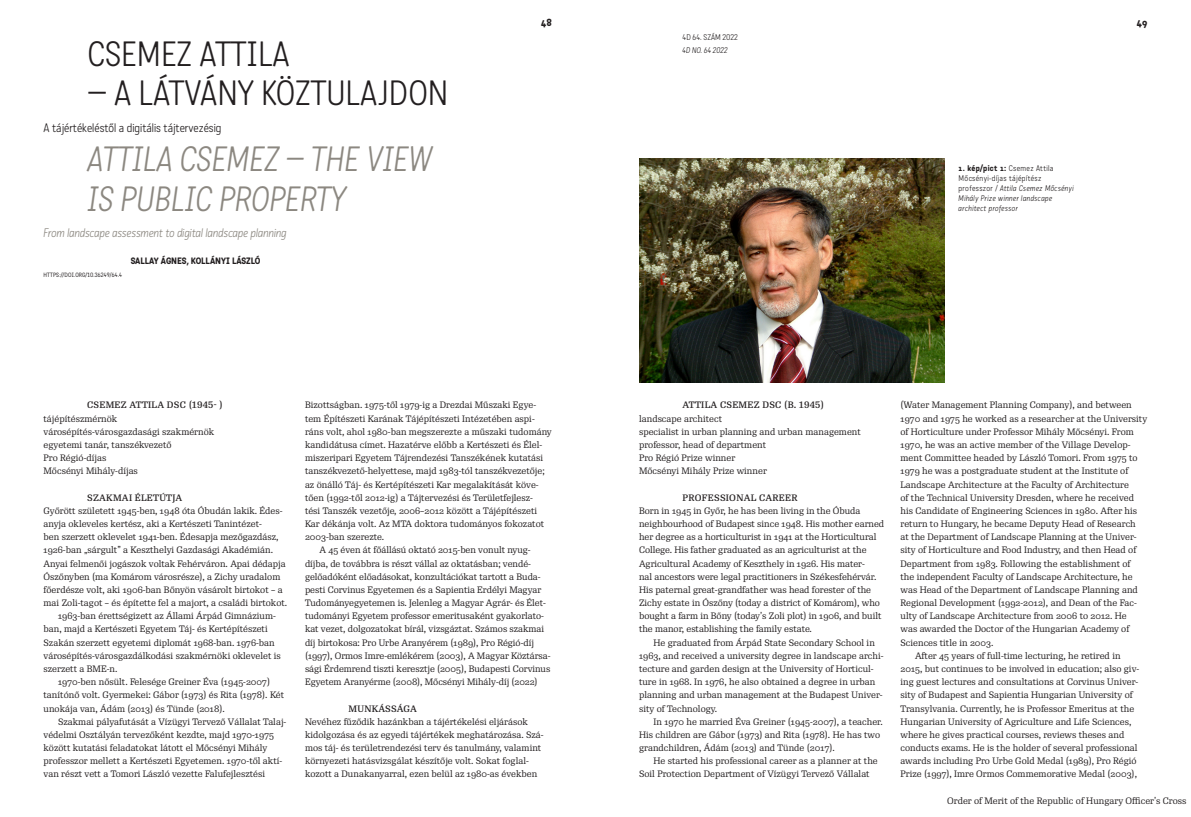
<style>
.page{position:relative;width:1191px;height:817px;background:#fff}
.page>*{position:absolute;margin:0;border:0;box-sizing:border-box;transform-origin:0 0}
.t1{font:italic 300 34px/39.5px "Katarine Std";color:#8c8881}
.t2{font:300 34px "Katarine Std";color:#231f20}
.Title_sub{font:italic 300 12px "Katarine Std";color:#8c8881}
.Title_sub-2{font:300 12px "Katarine Std";color:#231f20}
.Title_HU_24{font:500 10px "Katarine Std";color:#231f20}
.First_Paragraph_EN{font:9px/13.2px "Re Public Std";color:#231f20}
.First_Paragraph{font:9px/13.2px "Re Public Std";color:#231f20}
.In_Text_TITLE{font:500 9px "Re Public Std";letter-spacing:.03em;color:#231f20}
.Byline{font:500 9px "Katarine Std";color:#231f20}
.t3{font:italic 300 8px/9.9px "Katarine Std";letter-spacing:.04em;color:#231f20}
.t4{font:300 8px "Katarine Std";color:#231f20}
.t5{font:italic 300 8px "Katarine Std";color:#231f20}
.t6{font:6px "Katarine Std";letter-spacing:.02em;color:#231f20}
.s1{font-weight:500;font-style:normal}
.s2{font-style:normal}
</style>
<div class="page">
<img style="left:639px;top:159px;width:305px;height:223px">
<p class="t2" style="left:88px;top:32px;width:203px">CSEMEZ ATTILA</p>
<p class="t2" style="left:88px;top:72px;width:362px">– A LÁTVÁNY KÖZTULAJDON</p>
<p class="Title_sub-2" style="left:44px;top:120px;width:179px">A tájértékeléstől a digitális tájtervezésig</p>
<p class="t1" style="left:88px;top:139px;width:346px">ATTILA CSEMEZ – THE VIEW<br>IS PUBLIC PROPERTY</p>
<p class="Title_sub" style="left:44px;top:225px;width:245px">From landscape assessment to digital landscape planning</p>
<p class="Byline" style="left:131px;top:254px;width:131px">SALLAY ÁGNES, KOLLÁNYI LÁSZLÓ</p>
<p class="t6" style="left:44px;top:271px;width:80px">HTTPS://DOI.ORG/10.36249/64.4</p>
<p class="Title_HU_24" style="left:541px;top:16px;width:12px">48</p>
<p class="Title_HU_24" style="left:1137px;top:16px;width:12px">49</p>
<p class="t5" style="left:682px;top:45px;width:47px">4D NO. 64 2022</p>
<p class="t4" style="left:682px;top:32px;width:57px">4D 64. SZÁM 2022</p>
<p class="t3" style="left:958px;top:163px;width:117px"><span class="s1">1. kép/pict 1:</span> <span class="s2">Csemez Attila<br>Mőcsényi-díjas tájépítész professzor /</span> Attila Csemez Mőcsényi<br>Mihály Prize winner landscape architect professor</p>
<p class="In_Text_TITLE" style="left:87px;top:399px;width:137px">CSEMEZ ATTILA DSC (1945- )</p>
<p class="First_Paragraph" style="left:44px;top:412px;width:75px">tájépítészmérnök</p>
<p class="First_Paragraph" style="left:44px;top:425px;width:172px">városépítés-városgazdasági szakmérnök</p>
<p class="First_Paragraph" style="left:44px;top:438px;width:129px">egyetemi tanár, tanszékvezető</p>
<p class="First_Paragraph" style="left:44px;top:451px;width:64px">Pro Régió-díjas</p>
<p class="First_Paragraph" style="left:44px;top:464px;width:96px">Mőcsényi Mihály-díjas</p>
<p class="In_Text_TITLE" style="left:87px;top:491px;width:97px">SZAKMAI ÉLETÚTJA</p>
<p class="First_Paragraph" style="left:44px;top:504px;width:245px">Győrött született 1945-ben, 1948 óta Óbudán lakik. Édes&shy;anyja okleveles kertész, aki a Kertészeti Tanintézet-<br>ben szerzett oklevelet 1941-ben. Édesapja mezőgazdász, 1926-ban „sárgult” a Keszthelyi Gazdasági Akadémián.<br>Anyai felmenői jogászok voltak Fehérváron. Apai dédapja Ószőnyben (ma Komárom városrésze), a Zichy uradalom főerdésze volt, aki 1906-ban Bőnyön vásárolt birtokot – a mai Zoli-tagot – és építette fel a majort, a családi birtokot.</p>
<p class="First_Paragraph_EN" style="left:44px;top:609px;width:239px;text-indent:15px">1963-ban érettségizett az Állami Árpád Gimnázium&shy;ban, majd a Kertészeti Egyetem Táj- és Kertépítészeti Szakán szerzett egyetemi diplomát 1968-ban. 1976-ban városépítés-városgazdálkodási szakmérnöki oklevelet is szerzett a BME-n.</p>
<p class="First_Paragraph_EN" style="left:44px;top:675px;width:242px;text-indent:15px">1970-ben nősült. Felesége Greiner Éva (1945-2007) tanítónő volt. Gyermekei: Gábor (1973) és Rita (1978). Két unokája van, Ádám (2013) és Tünde (2018).</p>
<p class="First_Paragraph_EN" style="left:44px;top:714px;width:244px;text-indent:15px">Szakmai pályafutását a Vízügyi Tervező Vállalat Talaj&shy;védelmi Osztályán tervezőként kezdte, majd 1970-1975 között kutatási feladatokat látott el Mőcsényi Mihály professzor mellett a Kertészeti Egyetemen. 1970-től aktí&shy;van részt vett a Tomori László vezette Falufejlesztési</p>
<p class="First_Paragraph_EN" style="left:305px;top:398px;width:248px">Bizottságban. 1975-től 1979-ig a Drezdai Műszaki Egye&shy;tem Építészeti Karának Tájépítészeti Intézetében aspi&shy;ráns volt, ahol 1980-ban megszerezte a műszaki tudomány kandidátusa címet. Hazatérve előbb a Kertészeti és Élel&shy;miszeripari Egyetem Tájrendezési Tanszékének kutatási tanszékvezető-helyettese, majd 1983-tól tanszékvezetője; az önálló Táj- és Kertépítészeti Kar megalakítását köve&shy;tően (1992-től 2012-ig) a Tájtervezési és Területfejlesz-<br>tési Tanszék vezetője, 2006–2012 között a Tájépítészeti Kar dékánja volt. Az MTA doktora tudományos fokozatot 2003-ban szerezte.</p>
<p class="First_Paragraph_EN" style="left:305px;top:543px;width:247px;text-indent:15px">A 45 éven át főállású oktató 2015-ben vonult nyug&shy;díjba, de továbbra is részt vállal az oktatásban; vendé&shy;gelőadóként előadásokat, konzultációkat tartott a Buda&shy;pesti Corvinus Egyetemen és a Sapientia Erdélyi Magyar Tudományegyetemen is. Jelenleg a Magyar Agrár- és Élet&shy;tudományi Egyetem professor emeritusaként gyakorlato&shy;kat vezet, dolgozatokat bírál, vizsgáztat. Számos szakmai díj birtokosa: Pro Urbe Aranyérem (1989), Pro Régió-díj (1997), Ormos Imre-emlékérem (2003), A Magyar Köztársa&shy;sági Érdemrend tiszti keresztje (2005), Budapesti Corvinus Egyetem Aranyérme (2008), Mőcsényi Mihály-díj (2022)</p>
<p class="In_Text_TITLE" style="left:348px;top:702px;width:70px">MUNKÁSSÁGA</p>
<p class="First_Paragraph" style="left:305px;top:714px;width:240px">Nevéhez fűződik hazánkban a tájértékelési eljárások kidolgozása és az egyedi tájértékek meghatározása. Szá&shy;mos táj- és területrendezési terv és tanulmány, valamint környezeti hatásvizsgálat készítője volt. Sokat foglal&shy;kozott a Dunakanyarral, ezen belül az 1980-as években</p>
<p class="In_Text_TITLE" style="left:682px;top:399px;width:143px">ATTILA CSEMEZ DSC (B. 1945)</p>
<p class="First_Paragraph_EN" style="left:639px;top:412px;width:85px">landscape architect</p>
<p class="First_Paragraph_EN" style="left:639px;top:425px;width:223px">specialist in urban planning and urban management</p>
<p class="First_Paragraph_EN" style="left:639px;top:438px;width:129px">professor, head of department</p>
<p class="First_Paragraph_EN" style="left:639px;top:451px;width:98px">Pro Régió Prize winner</p>
<p class="First_Paragraph_EN" style="left:639px;top:464px;width:129px">Mőcsényi Mihály Prize winner</p>
<p class="In_Text_TITLE" style="left:682px;top:491px;width:116px">PROFESSIONAL CAREER</p>
<p class="First_Paragraph_EN" style="left:639px;top:504px;width:247px">Born in 1945 in Győr, he has been living in the Óbuda neighbourhood of Budapest since 1948. His mother earned her degree as a horticulturist in 1941 at the Horticultural College. His father graduated as an agriculturist at the Agricultural Academy of Keszthely in 1926. His mater-<br>nal ancestors were legal practitioners in Székesfehérvár.<br>His paternal great-grandfather was head forester of the Zichy estate in Ószőny (today a district of Komárom), who bought a farm in Bőny (today’s Zoli plot) in 1906, and built the manor, establishing the family estate.</p>
<p class="First_Paragraph_EN" style="left:639px;top:635px;width:246px;text-indent:15px">He graduated from Árpád State Secondary School in 1963, and received a university degree in landscape archi&shy;tecture and garden design at the University of Horticul&shy;ture in 1968. In 1976, he also obtained a degree in urban planning and urban management at the Budapest Univer&shy;sity of Technology.</p>
<p class="First_Paragraph_EN" style="left:639px;top:714px;width:245px;text-indent:15px">In 1970 he married Éva Greiner (1945-2007), a teacher.<br>His children are Gábor (1973) and Rita (1978). He has two grandchildren, Ádám (2013) and Tünde (2017).</p>
<p class="First_Paragraph_EN" style="left:639px;top:754px;width:240px;text-indent:15px">He started his professional career as a planner at the<br>Soil Protection Department of Vízügyi Tervező Vállalat</p>
<p class="First_Paragraph_EN" style="left:900px;top:398px;width:248px">(Water Management Planning Company), and between 1970 and 1975 he worked as a researcher at the University of Horticulture under Professor Mihály Mőcsényi. From 1970, he was an active member of the Village Develop&shy;ment Committee headed by László Tomori. From 1975 to 1979 he was a postgraduate student at the Institute of Landscape Architecture at the Faculty of Architecture<br>of the Technical University Dresden, where he received his Candidate of Engineering Sciences in 1980. After his return to Hungary, he became Deputy Head of Research<br>at the Department of Landscape Planning at the Univer&shy;sity of Horticulture and Food Industry, and then Head of Department from 1983. Following the establishment of<br>the independent Faculty of Landscape Architecture, he was Head of the Department of Landscape Planning and Regional Development (1992-2012), and Dean of the Fac&shy;ulty of Landscape Architecture from 2006 to 2012. He<br>was awarded the Doctor of the Hungarian Academy of Sciences title in 2003.</p>
<p class="First_Paragraph_EN" style="left:900px;top:649px;width:240px;text-indent:15px">After 45 years of full-time lecturing, he retired in 2015, but continues to be involved in education; also giv&shy;ing guest lectures and consultations at Corvinus Univer&shy;sity of Budapest and Sapientia Hungarian University of Transylvania. Currently, he is Professor Emeritus at the Hungarian University of Agriculture and Life Sciences, where he gives practical courses, reviews theses and conducts exams. He is the holder of several professional awards including Pro Urbe Gold Medal (1989), Pro Régió Prize (1997), Imre Ormos Commemorative Medal (2003),</p>
<p class="First_Paragraph_EN" style="left:947px;top:793px;width:241px">Order of Merit of the Republic of Hungary Officer’s Cross</p>
</div>
